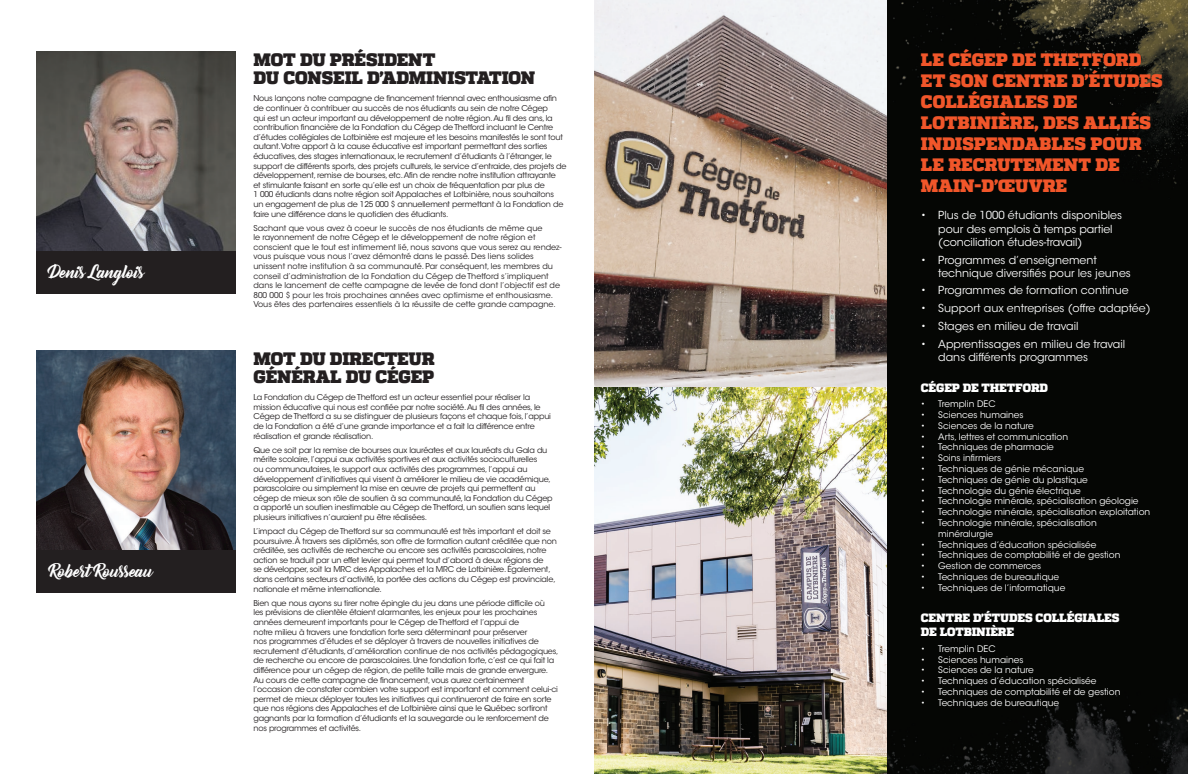
<style>
.page{position:relative;width:1188px;height:774px;background:#fff}
.page>*{position:absolute;margin:0;border:0;box-sizing:border-box;transform-origin:0 0}
.t1{font:900 18px/21px "Quadon";letter-spacing:.005em;color:#f1562a}
.t2{font:900 18px/18px "Quadon";letter-spacing:-.01em;color:#231f20}
.t3{font:16px "Bernadette";letter-spacing:-.02em;color:#fff}
.t4{font:900 12px/14.4px "Quadon";letter-spacing:-.005em;color:#fff}
.t5{font:11px/13.2px "ITC Avant Garde Std";color:#fff}
.t6{font:9px/10.8px "ITC Avant Garde Std";color:#fff}
.t7{font:8px/9.6px "ITC Avant Garde Std";letter-spacing:-.02em;color:#231f20}
.t8{font:8px/9.6px "ITC Avant Garde Std";color:#231f20}
</style>
<div class="page">
<img style="left:886px;top:0;width:302px;height:774px">
<div style="left:36px;top:251px;width:199px;height:43px;background:#231f20"></div>
<div style="left:36px;top:550px;width:199px;height:43px;background:#231f20"></div>
<img style="left:36px;top:52px;width:199px;height:199px">
<img style="left:36px;top:351px;width:199px;height:199px">
<img style="left:594px;top:0;width:292px;height:774px">
<h2 class="t3" style="left:50px;top:259px;width:96px">Denis Langlois</h2>
<h2 class="t3" style="left:50px;top:558px;width:105px">Robert Rousseau</h2>
<h1 class="t2" style="left:254px;top:51px;width:283px">MOT DU PRÉSIDENT<br>DU CONSEIL D’ADMINISTATION</h1>
<p class="t7" style="left:253px;top:94px;width:315px">Nous lançons notre campagne de financement triennal avec enthousiasme afin de continuer à contribuer au succès de nos étudiants au sein de notre Cégep<br>qui est un acteur important au développement de notre région. Au fil des ans, la contribution financière de la Fondation du Cégep de Thetford incluant le Centre d’études collégiales de Lotbinière est majeure et les besoins manifestés le sont tout autant.Votre apport à la cause éducative est important permettant des sorties éducatives, des stages internationaux, le recrutement d’étudiants à l’étranger, le support de différents sports, des projets culturels, le service d’entraide, des projets de développement, remise de bourses, etc. Afin de rendre notre institution attrayante<br>et stimulante faisant en sorte qu’elle est un choix de fréquentation par plus de<br>1 000 étudiants dans notre région soit Appalaches et Lotbinière, nous souhaitons<br>un engagement de plus de 125 000 $ annuellement permettant à la Fondation de faire une différence dans le quotidien des étudiants.</p>
<p class="t8" style="left:253px;top:223px;width:310px">Sachant que vous avez à coeur le succès de nos étudiants de même que<br>le rayonnement de notre Cégep et le développement de notre région et conscient que le tout est intimement lié, nous savons que vous serez au rendez&shy;vous puisque vous nous l’avez démontré dans le passé. Des liens solides unissent notre institution à sa communauté. Par conséquent, les membres du conseil d’administration de la Fondation du Cégep de Thetford s’impliquent dans le lancement de cette campagne de levée de fond dont l’objectif est de 800 000 $ pour les trois prochaines années avec optimisme et enthousiasme.<br>Vous êtes des partenaires essentiels à la réussite de cette grande campagne.</p>
<h1 class="t2" style="left:254px;top:350px;width:183px">MOT DU DIRECTEUR<br>GÉNÉRAL DU CÉGEP</h1>
<p class="t7" style="left:253px;top:393px;width:299px">La Fondation du Cégep de Thetford est un acteur essentiel pour réaliser la mission éducative qui nous est confiée par notre société. Au fil des années, le Cégep de Thetford a su se distinguer de plusieurs façons et chaque fois, l’appui de la Fondation a été d’une grande importance et a fait la différence entre réalisation et grande réalisation.</p>
<p class="t7" style="left:253px;top:445px;width:301px">Que ce soit par la remise de bourses aux lauréates et aux lauréats du Gala du mérite scolaire, l’appui aux activités sportives et aux activités socioculturelles<br>ou communautaires, le support aux activités des programmes, l’appui au développement d’initiatives qui visent à améliorer le milieu de vie académique, parascolaire ou simplement la mise en œuvre de projets qui permettent au cégep de mieux son rôle de soutien à sa communauté, la Fondation du Cégep a apporté un soutien inestimable au Cégep de Thetford, un soutien sans lequel plusieurs initiatives n’auraient pu être réalisées.</p>
<p class="t7" style="left:253px;top:526px;width:305px">L’impact du Cégep de Thetford sur sa communauté est très important et doit se poursuivre. À travers ses diplômés, son offre de formation autant créditée que non créditée, ses activités de recherche ou encore ses activités parascolaires, notre action se traduit par un effet levier qui permet tout d’abord à deux régions de<br>se développer, soit la MRC des Appalaches et la MRC de Lotbinière. Également, dans certains secteurs d’activité, la portée des actions du Cégep est provinciale, nationale et même internationale.</p>
<p class="t7" style="left:253px;top:598px;width:307px">Bien que nous ayons su tirer notre épingle du jeu dans une période difficile où<br>les prévisions de clientèle étaient alarmantes, les enjeux pour les prochaines années demeurent importants pour le Cégep de Thetford et l’appui de<br>notre milieu à travers une fondation forte sera déterminant pour préserver<br>nos programmes d’études et se déployer à travers de nouvelles initiatives de recrutement d’étudiants, d’amélioration continue de nos activités pédagogiques, de recherche ou encore de parascolaires. Une fondation forte, c’est ce qui fait la différence pour un cégep de région, de petite taille mais de grande envergure.<br>Au cours de cette campagne de financement, vous aurez certainement l’occasion de constater combien votre support est important et comment celui-ci permet de mieux déployer toutes les initiatives qui continueront de faire en sorte que nos régions des Appalaches et de Lotbinière ainsi que le Québec sortiront gagnants par la formation d’étudiants et la sauvegarde ou le renforcement de nos programmes et activités.</p>
<h1 class="t1" style="left:921px;top:49px;width:243px">LE CÉGEP DE THETFORD<br>ET SON CENTRE D’ÉTUDES<br>COLLÉGIALES DE<br>LOTBINIÈRE, DES ALLIÉS<br>INDISPENDABLES POUR<br>LE RECRUTEMENT DE<br>MAIN-D’ŒUVRE</h1>
<h3 class="t5" style="left:938px;top:209px;width:185px;text-indent:-17px">• Plus de 1000 étudiants disponibles pour des emplois à temps partiel (conciliation études-travail)</h3>
<h3 class="t5" style="left:938px;top:253px;width:194px;text-indent:-17px">• Programmes d’enseignement technique diversifiés pour les jeunes</h3>
<h3 class="t5" style="left:921px;top:284px;width:209px">• Programmes de formation continue</h3>
<h3 class="t5" style="left:921px;top:302px;width:231px">• Support aux entreprises (offre adaptée)</h3>
<h3 class="t5" style="left:921px;top:319px;width:159px">• Stages en milieu de travail</h3>
<h3 class="t5" style="left:938px;top:337px;width:188px;text-indent:-17px">• Apprentissages en milieu de travail dans différents programmes</h3>
<h3 class="t4" style="left:921px;top:381px;width:129px">CÉGEP DE THETFORD</h3>
<p class="t6" style="left:921px;top:399px;width:76px">• Tremplin DEC</p>
<p class="t6" style="left:921px;top:410px;width:104px">• Sciences humaines</p>
<p class="t6" style="left:921px;top:420px;width:114px">• Sciences de la nature</p>
<p class="t6" style="left:921px;top:431px;width:149px">• Arts, lettres et communication</p>
<p class="t6" style="left:921px;top:442px;width:135px">• Techniques de pharmacie</p>
<p class="t6" style="left:921px;top:453px;width:82px">• Soins infirmiers</p>
<p class="t6" style="left:921px;top:464px;width:165px">• Techniques de génie mécanique</p>
<p class="t6" style="left:921px;top:474px;width:168px">• Techniques de génie du plastique</p>
<p class="t6" style="left:921px;top:485px;width:161px">• Technologie du génie électrique</p>
<p class="t6" style="left:921px;top:496px;width:219px">• Technologie minérale, spécialisation géologie</p>
<p class="t6" style="left:921px;top:507px;width:231px">• Technologie minérale, spécialisation exploitation</p>
<p class="t6" style="left:938px;top:518px;width:160px;text-indent:-17px">• Technologie minérale, spécialisation minéralurgie</p>
<p class="t6" style="left:921px;top:539px;width:177px">• Techniques d’éducation spécialisée</p>
<p class="t6" style="left:921px;top:550px;width:201px">• Techniques de comptabilité et de gestion</p>
<p class="t6" style="left:921px;top:561px;width:122px">• Gestion de commerces</p>
<p class="t6" style="left:921px;top:572px;width:140px">• Techniques de bureautique</p>
<p class="t6" style="left:921px;top:582px;width:146px">• Techniques de l’informatique</p>
<h3 class="t4" style="left:921px;top:611px;width:200px">CENTRE D’ÉTUDES COLLÉGIALES<br>DE LOTBINIÈRE</h3>
<p class="t6" style="left:921px;top:643px;width:76px">• Tremplin DEC</p>
<p class="t6" style="left:921px;top:654px;width:104px">• Sciences humaines</p>
<p class="t6" style="left:921px;top:665px;width:114px">• Sciences de la nature</p>
<p class="t6" style="left:921px;top:676px;width:177px">• Techniques d’éducation spécialisée</p>
<p class="t6" style="left:921px;top:686px;width:201px">• Techniques de comptabilité et de gestion</p>
<p class="t6" style="left:921px;top:697px;width:140px">• Techniques de bureautique</p>
</div>
